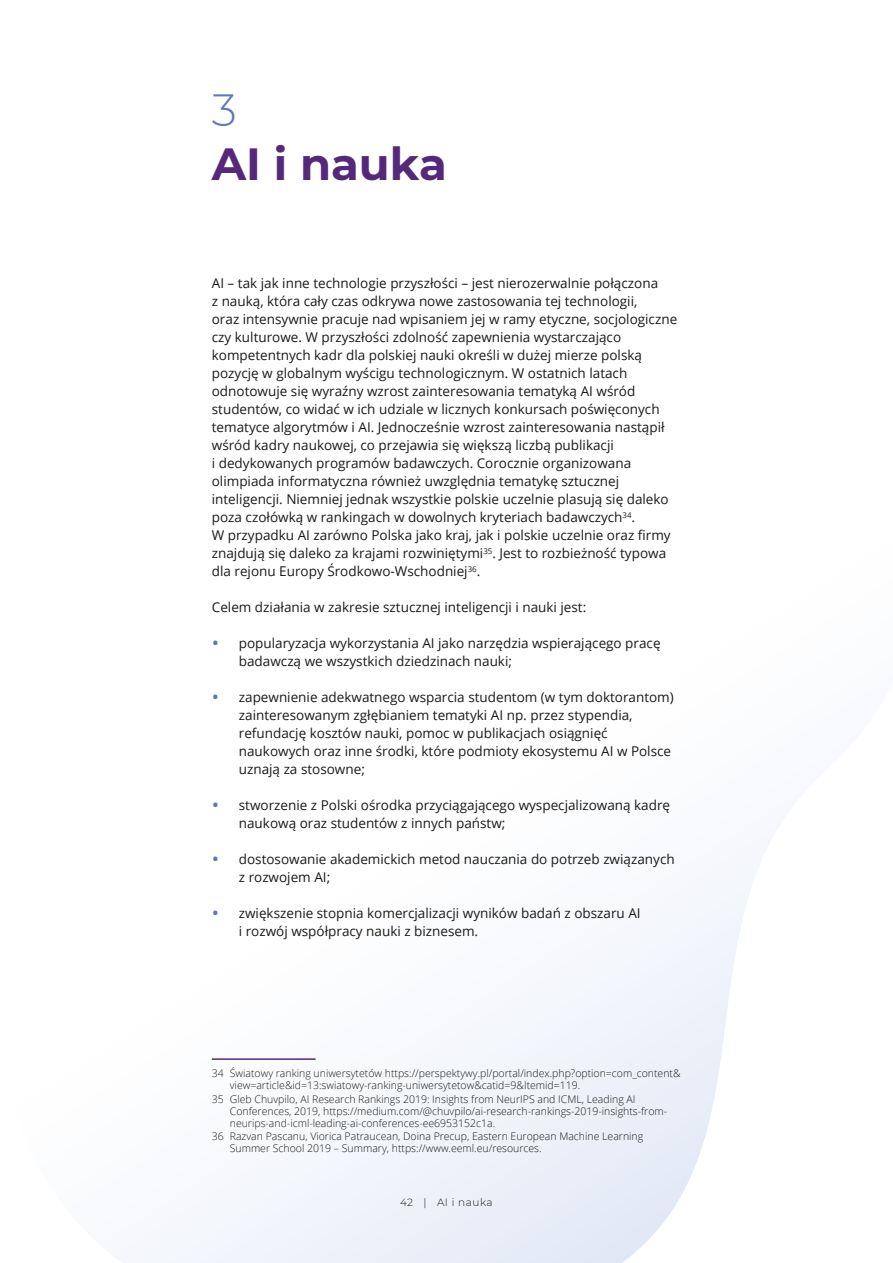
<style>
.page{position:relative;width:893px;height:1263px;background:#fff}
.page>*{position:absolute;margin:0;border:0;box-sizing:border-box;transform-origin:0 0}
.h1_-_otwarcie{font:700 45px "Montserrat";color:#56287a}
.h2_1_1__1_2{font:300 45px "Montserrat";color:#5c79bb}
.Body_Text_9_12_pt{font:13.5px/18px "Open Sans";color:#1a1a18}
.Body_Text_Bullets{font:13.5px/18px "Open Sans";color:#1a1a18}
.przypis_dolny{font:300 10.5px/12px "Open Sans";color:#1a1a18}
.t1{font:300 10.5px "Montserrat";letter-spacing:.05em;color:#1a1a18}
.s1{font-size:19.5px;color:#5c79bb}
</style>
<div class="page">
<svg style="left:135px;top:856px;width:628px;height:407px"></svg>
<hr style="left:212px;top:1058px;width:104px;height:2px;background:#56287a">
<h2 class="h2_1_1__1_2" style="left:212px;top:79px;width:27px">3</h2>
<h1 class="h1_-_otwarcie" style="left:212px;top:132px;width:237px">AI i nauka</h1>
<p class="Body_Text_9_12_pt" style="left:212px;top:274px;width:467px">AI – tak jak inne technologie przyszłości – jest nierozerwalnie połączona<br>z nauką, która cały czas odkrywa nowe zastosowania tej technologii,<br>oraz intensywnie pracuje nad wpisaniem jej w ramy etyczne, socjologiczne czy kulturowe. W przyszłości zdolność zapewnienia wystarczająco kompetentnych kadr dla polskiej nauki określi w dużej mierze polską pozycję w globalnym wyścigu technologicznym. W ostatnich latach odnotowuje się wyraźny wzrost zainteresowania tematyką AI wśród studentów, co widać w ich udziale w licznych konkursach poświęconych tematyce algorytmów i AI. Jednocześnie wzrost zainteresowania nastąpił wśród kadry naukowej, co przejawia się większą liczbą publikacji<br>i dedykowanych programów badawczych. Corocznie organizowana olimpiada informatyczna również uwzględnia tematykę sztucznej inteligencji. Niemniej jednak wszystkie polskie uczelnie plasują się daleko poza czołówką w rankingach w dowolnych kryteriach badawczych<sup>34</sup>.<br>W przypadku AI zarówno Polska jako kraj, jak i polskie uczelnie oraz firmy znajdują się daleko za krajami rozwiniętymi<sup>35</sup>. Jest to rozbieżność typowa dla rejonu Europy Środkowo-Wschodniej<sup>36</sup>.</p>
<p class="Body_Text_9_12_pt" style="left:212px;top:598px;width:376px">Celem działania w zakresie sztucznej inteligencji i nauki jest:</p>
<p class="Body_Text_Bullets" style="left:239px;top:634px;width:423px;text-indent:-27px"><span class="s1">•</span> popularyzacja wykorzystania AI jako narzędzia wspierającego pracę badawczą we wszystkich dziedzinach nauki;</p>
<p class="Body_Text_Bullets" style="left:239px;top:688px;width:436px;text-indent:-27px"><span class="s1">•</span> zapewnienie adekwatnego wsparcia studentom (w tym doktorantom) zainteresowanym zgłębianiem tematyki AI np. przez stypendia, refundację kosztów nauki, pomoc w publikacjach osiągnięć naukowych oraz inne środki, które podmioty ekosystemu AI w Polsce uznają za stosowne;</p>
<p class="Body_Text_Bullets" style="left:239px;top:796px;width:433px;text-indent:-27px"><span class="s1">•</span> stworzenie z Polski ośrodka przyciągającego wyspecjalizowaną kadrę naukową oraz studentów z innych państw;</p>
<p class="Body_Text_Bullets" style="left:239px;top:850px;width:437px;text-indent:-27px"><span class="s1">•</span> dostosowanie akademickich metod nauczania do potrzeb związanych z rozwojem AI;</p>
<p class="Body_Text_Bullets" style="left:239px;top:904px;width:403px;text-indent:-27px"><span class="s1">•</span> zwiększenie stopnia komercjalizacji wyników badań z obszaru AI i rozwój współpracy nauki z biznesem.</p>
<p class="przypis_dolny" style="left:230px;top:1067px;width:452px;text-indent:-18px">34 Światowy ranking uniwersytetów https://perspektywy.pl/portal/index.php?option=com_content&amp; view=article&amp;id=13:swiatowy-ranking-uniwersytetow&amp;catid=9&amp;Itemid=119.</p>
<p class="przypis_dolny" style="left:230px;top:1092px;width:439px;text-indent:-18px">35 Gleb Chuvpilo, AI Research Rankings 2019: Insights from NeurIPS and ICML, Leading AI<br>Conferences, 2019, https://medium.com/@chuvpilo/ai-research-rankings-2019-insights-from&shy;neurips-and-icml-leading-ai-conferences-ee6953152c1a.</p>
<p class="przypis_dolny" style="left:230px;top:1130px;width:415px;text-indent:-18px">36 Razvan Pascanu, Viorica Patraucean, Doina Precup, Eastern European Machine Learning<br>Summer School 2019 – Summary, https://www.eeml.eu/resources.</p>
<p class="t1" style="left:400px;top:1195px;width:94px">42 | AI i nauka</p>
</div>
